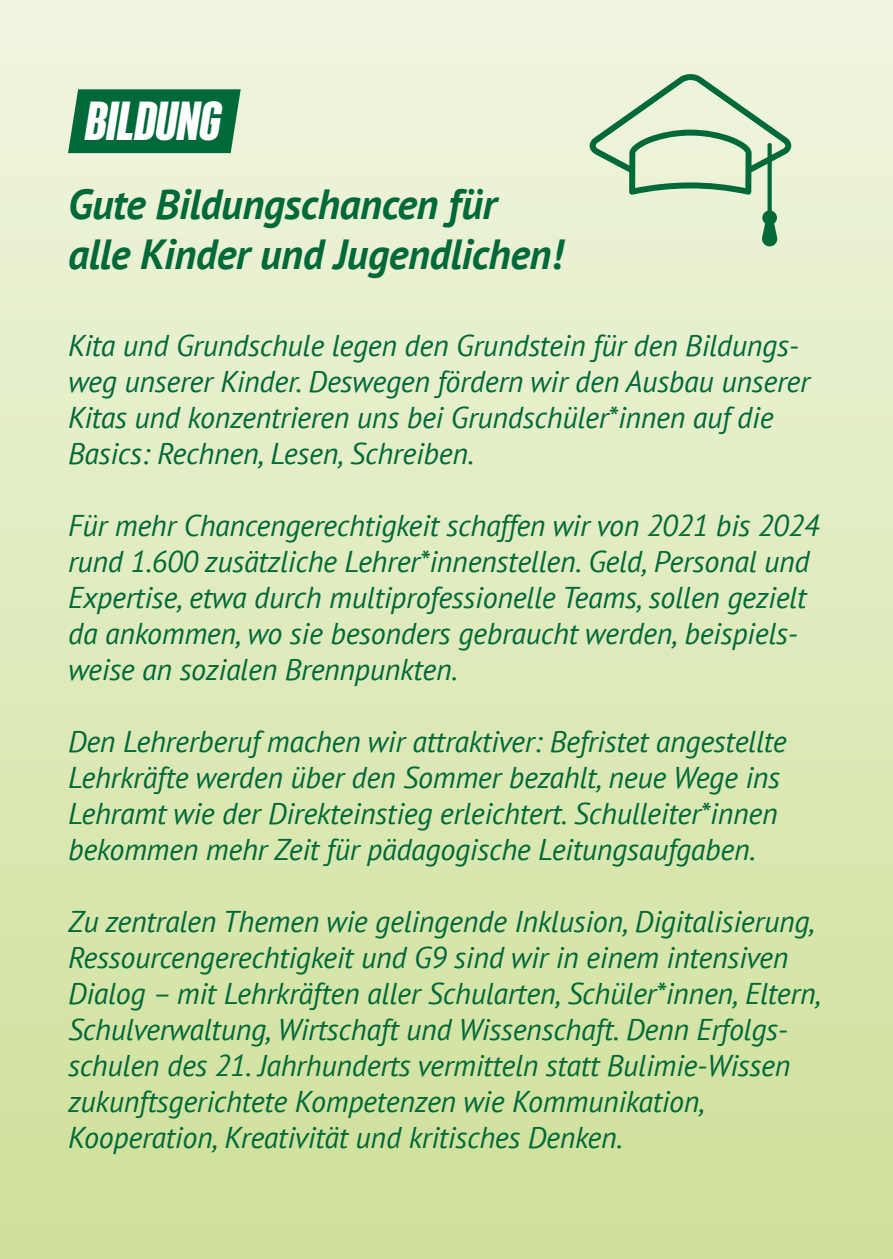
<style>
.page{position:relative;width:893px;height:1259px;background:#fff}
.page>*{position:absolute;margin:0;border:0;box-sizing:border-box;transform-origin:0 0}
.t1{font:italic 700 48px "Bereit";letter-spacing:-.01em;color:#fff}
.t2{font:italic 700 42px/50.4px "PT Sans";letter-spacing:-.01em;color:#006939}
.t3{font:italic 30px/36px "PT Sans";letter-spacing:-.01em;color:#006939}
</style>
<div class="page">
<div style="left:0;top:0;width:893px;height:1259px;background:linear-gradient(to bottom,#f0f5e0,#cee099)"></div>
<svg style="left:68px;top:89px;width:173px;height:64px;background:#0f7143"></svg>
<svg style="left:589px;top:73px;width:202px;height:173px;background:#cde0c2"></svg>
<h1 class="t1" style="left:85px;top:93px;width:137px">BILDUNG</h1>
<h2 class="t2" style="left:68px;top:178px;width:496px">Gute Bildungschancen für alle Kinder und Jugendlichen!</h2>
<p class="t3" style="left:68px;top:326px;width:743px">Kita und Grundschule legen den Grundstein für den Bildungs&shy;weg unserer Kinder. Deswegen fördern wir den Ausbau unserer Kitas und konzentrieren uns bei Grundschüler*innen auf die Basics: Rechnen, Lesen, Schreiben.</p>
<p class="t3" style="left:68px;top:506px;width:753px">Für mehr Chancengerechtigkeit schaffen wir von 2021 bis 2024 rund 1.600 zusätzliche Lehrer*innenstellen. Geld, Personal und Expertise, etwa durch multiprofessionelle Teams, sollen gezielt da ankommen, wo sie besonders gebraucht werden, beispiels&shy;weise an sozialen Brennpunkten.</p>
<p class="t3" style="left:68px;top:722px;width:720px">Den Lehrerberuf machen wir attraktiver: Befristet angestellte Lehrkräfte werden über den Sommer bezahlt, neue Wege ins Lehramt wie der Direkteinstieg erleichtert. Schulleiter*innen bekommen mehr Zeit für pädagogische Leitungsaufgaben.</p>
<p class="t3" style="left:68px;top:902px;width:754px">Zu zentralen Themen wie gelingende Inklusion, Digitalisierung, Ressourcengerechtigkeit und G9 sind wir in einem intensiven Dialog – mit Lehrkräften aller Schularten, Schüler*innen, Eltern, Schulverwaltung, Wirtschaft und Wissenschaft. Denn Erfolgs&shy;schulen des 21. Jahrhunderts vermitteln statt Bulimie-Wissen zukunftsgerichtete Kompetenzen wie Kommunikation, Kooperation, Kreativität und kritisches Denken.</p>
</div>
